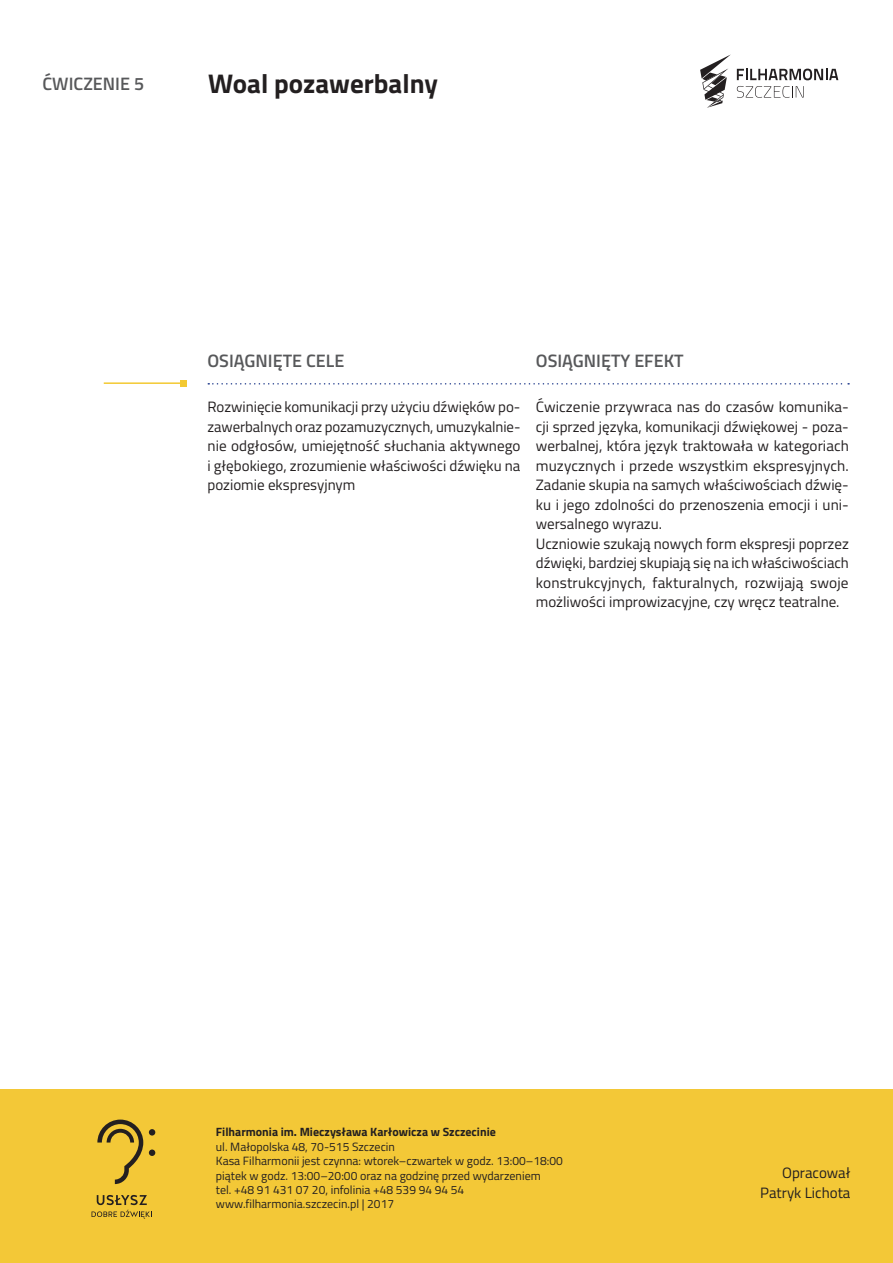
<style>
.page{position:relative;width:893px;height:1263px;background:#fff}
.page>*{position:absolute;margin:0;border:0;box-sizing:border-box;transform-origin:0 0}
.tytuł{font:700 27px "Titillium";color:#231f20}
.Co{font:600 18px "Titillium";color:#57585a}
.Tekst{font:15px/19.5px "Titillium";color:#231f20;text-align:justify}
.t1{font:12px/14.4px "Titillium";color:#231f20}
.t2{font:700 12px "Titillium";color:#231f20}
</style>
<div class="page">
<div style="left:0;top:1090px;width:893px;height:173px;background:#f3c837"></div>
<svg style="left:700px;top:54px;width:31px;height:54px"></svg>
<svg style="left:737px;top:69px;width:101px;height:11px"></svg>
<svg style="left:737px;top:86px;width:67px;height:12px"></svg>
<svg style="left:97px;top:1119px;width:46px;height:65px"></svg>
<svg style="left:149px;top:1129px;width:6px;height:6px"></svg>
<div style="left:149px;top:1149px;width:6px;height:7px;background:#231f20;border-radius:50%"></div>
<svg style="left:92px;top:1195px;width:60px;height:23px"></svg>
<svg style="left:208px;top:383px;width:641px;height:2px"></svg>
<hr style="left:104px;top:382px;width:79px;height:2px;background:#f3c932">
<svg style="left:180px;top:380px;width:6px;height:6px"></svg>
<p class="Co" style="left:43px;top:70px;width:103px">ĆWICZENIE 5</p>
<p class="tytuł" style="left:208px;top:62px;width:231px">Woal pozawerbalny</p>
<p class="Co" style="left:207px;top:347px;width:138px">OSIĄGNIĘTE CELE</p>
<p class="Tekst" style="left:207px;top:397px;width:315px">Rozwinięcie komunikacji przy użyciu dźwięków po&shy;zawerbalnych oraz pozamuzycznych, umuzykalnie&shy;nie odgłosów, umiejętność słuchania aktywnego i głębokiego, zrozumienie właściwości dźwięku na poziomie ekspresyjnym</p>
<p class="Co" style="left:536px;top:347px;width:149px">OSIĄGNIĘTY EFEKT</p>
<p class="Tekst" style="left:536px;top:397px;width:314px">Ćwiczenie przywraca nas do czasów komunika&shy;cji sprzed języka, komunikacji dźwiękowej - poza&shy;werbalnej, która język traktowała w kategoriach muzycznych i przede wszystkim ekspresyjnych.<br>Zadanie skupia na samych właściwościach dźwię&shy;ku i jego zdolności do przenoszenia emocji i uni&shy;wersalnego wyrazu.</p>
<p class="Tekst" style="left:536px;top:533px;width:314px">Uczniowie szukają nowych form ekspresji poprzez dźwięki, bardziej skupiają się na ich właściwościach konstrukcyjnych, fakturalnych, rozwijają swoje możliwości improwizacyjne, czy wręcz teatralne.</p>
<p class="t2" style="left:216px;top:1123px;width:281px">Filharmonia im. Mieczysława Karłowicza w Szczecinie</p>
<p class="t1" style="left:216px;top:1139px;width:348px">ul. Małopolska 48, 70-515 Szczecin<br>Kasa Filharmonii jest czynna: wtorek–czwartek w godz. 13:00–18:00 piątek w godz. 13:00–20:00 oraz na godzinę przed wydarzeniem<br>tel. +48 91 431 07 20, infolinia +48 539 94 94 54 www.filharmonia.szczecin.pl | 2017</p>
<p class="Tekst" style="left:760px;top:1162px;width:92px;text-align:right">Opracował<br>Patryk Lichota</p>
</div>
